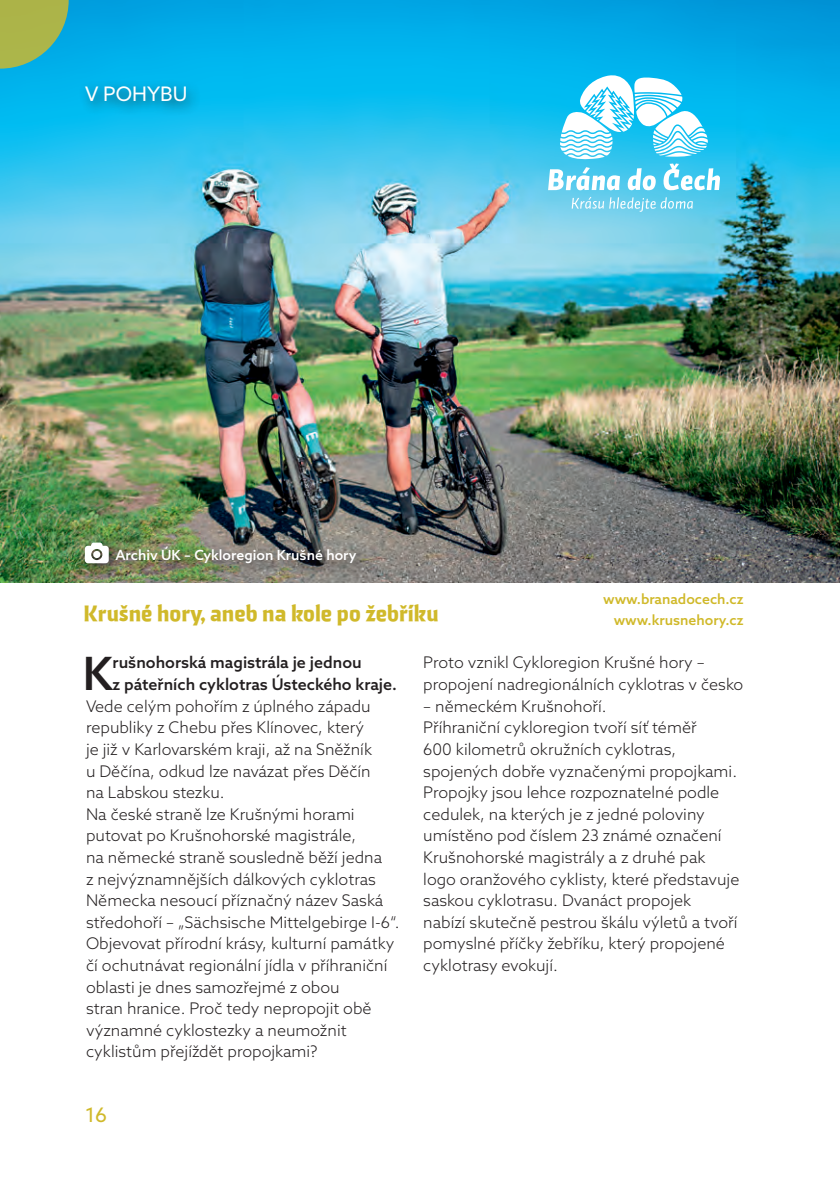
<style>
.page{position:relative;width:840px;height:1191px;background:#fff}
.page>*{position:absolute;margin:0;border:0;box-sizing:border-box;transform-origin:0 0}
.TEXT{font:500 45.8px "Azo Sans";color:#231f20}
.Poznámka_pod_nadpis1{font:700 22px "Skog Sans";color:#d0b92a}
.Kategorie{font:20px "Azo Sans";color:#fff}
.t1{font:20px "Azo Sans";color:#d0b92a}
.TEXT-2{font:300 16px/21.6px "Azo Sans";color:#231f20}
.TEXT-3{font:500 16px "Azo Sans";color:#231f20}
.TEXT-4{font:500 14px "Azo Sans";color:#d0b92a}
.TEXT-5{font:500 14px "Azo Sans";color:#fff}
</style>
<div class="page">
<img style="left:0;top:0;width:839px;height:582px">
<div style="left:77px;top:534px;width:293px;height:46px;background:#231f20;opacity:.8"></div>
<svg style="left:85px;top:542px;width:24px;height:21px"></svg>
<svg style="left:547px;top:72px;width:172px;height:140px"></svg>
<svg style="left:0;top:0;width:69px;height:69px;background:#85b26c"></svg>
<div style="left:79px;top:78px;width:123px;height:39px;background:#231f20;opacity:.8"></div>
<p class="Kategorie" style="left:85px;top:80px;width:104px">V POHYBU</p>
<p class="TEXT-5" style="left:115px;top:546px;width:242px">Archiv ÚK – Cykloregion Krušné hory</p>
<p class="Poznámka_pod_nadpis1" style="left:84px;top:594px;width:356px">Krušné hory, aneb na kole po žebříku</p>
<p class="TEXT-4" style="left:602px;top:589px;width:142px">www.branadocech.cz</p>
<p class="TEXT-4" style="left:613px;top:611px;width:131px">www.krusnehory.cz</p>
<p class="TEXT" style="left:83px;top:643px;width:31px">K</p>
<p class="TEXT-3" style="left:112px;top:652px;width:250px">rušnohorská magistrála je jednou</p>
<p class="TEXT-3" style="left:112px;top:674px;width:286px">z páteřních cyklotras Ústeckého kraje.</p>
<p class="TEXT-2" style="left:86px;top:695px;width:286px">Vede celým pohořím z úplného západu</p>
<p class="TEXT-2" style="left:86px;top:716px;width:279px">republiky z Chebu přes Klínovec, který</p>
<p class="TEXT-2" style="left:86px;top:738px;width:287px">je již v Karlovarském kraji, až na Sněžník</p>
<p class="TEXT-2" style="left:86px;top:760px;width:286px">u Děčína, odkud lze navázat přes Děčín</p>
<p class="TEXT-2" style="left:86px;top:781px;width:140px">na Labskou stezku.</p>
<p class="TEXT-2" style="left:86px;top:803px;width:315px">Na české straně lze Krušnými horami putovat po Krušnohorské magistrále,<br>na německé straně sousledně běží jedna<br>z nejvýznamnějších dálkových cyklotras Německa nesoucí příznačný název Saská středohoří – „Sächsische Mittelgebirge I-6“.</p>
<p class="TEXT-2" style="left:86px;top:932px;width:310px">Objevovat přírodní krásy, kulturní památky čí ochutnávat regionální jídla v příhraniční oblasti je dnes samozřejmé z obou<br>stran hranice. Proč tedy nepropojit obě významné cyklostezky a neumožnit cyklistům přejíždět propojkami?</p>
<p class="t1" style="left:85px;top:1102px;width:24px">16</p>
<p class="TEXT-2" style="left:423px;top:652px;width:321px">Proto vznikl Cykloregion Krušné hory – propojení nadregionálních cyklotras v česko</p>
<p class="TEXT-2" style="left:423px;top:695px;width:185px">– německém Krušnohoří.</p>
<p class="TEXT-2" style="left:423px;top:716px;width:317px">Příhraniční cykloregion tvoří síť téměř<br>600 kilometrů okružních cyklotras, spojených dobře vyznačenými propojkami.<br>Propojky jsou lehce rozpoznatelné podle cedulek, na kterých je z jedné poloviny umístěno pod číslem 23 známé označení Krušnohorské magistrály a z druhé pak logo oranžového cyklisty, které představuje saskou cyklotrasu. Dvanáct propojek<br>nabízí skutečně pestrou škálu výletů a tvoří pomyslné příčky žebříku, který propojené cyklotrasy evokují.</p>
</div>
